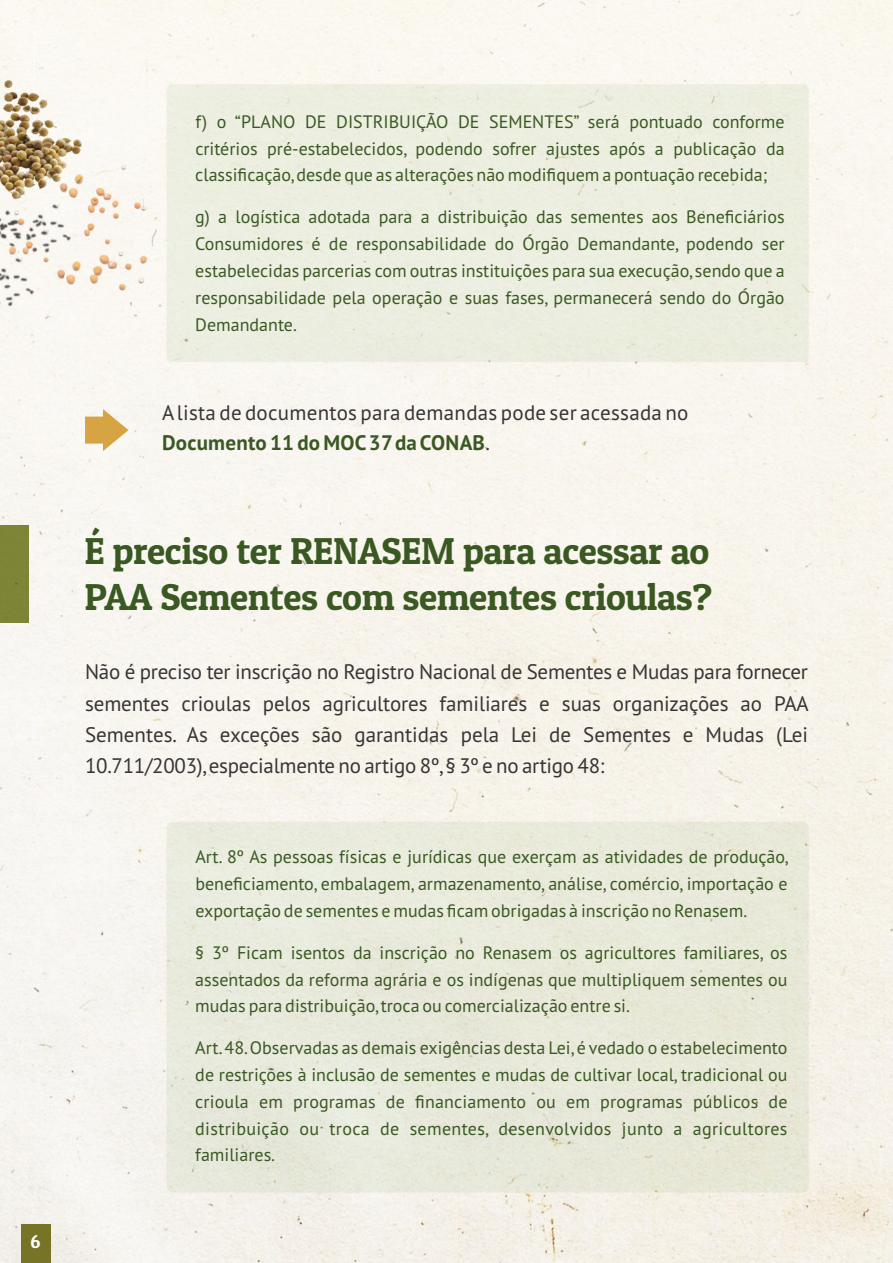
<style>
.page{position:relative;width:893px;height:1263px;background:#fff}
.page>*{position:absolute;margin:0;border:0;box-sizing:border-box;transform-origin:0 0}
.t1{font:37.5px/45.8px "Patua One";letter-spacing:-.01em;color:#3a5822}
.t2{font:21px/31.2px "PT Sans";color:#373435}
.t3{font:18.9px "Patua One";color:#fefefe}
.t4{font:18px/26.8px "PT Sans";color:#3a5822;text-align:justify}
.s1{font-weight:700;color:#3a5822}
</style>
<div class="page">
<img style="left:0;top:0;width:893px;height:1263px">
<div style="left:0;top:525px;width:29px;height:98px;background:#838a39"></div>
<div style="left:21px;top:1224px;width:30px;height:39px;background:#777327"></div>
<svg style="left:85px;top:409px;width:44px;height:42px"></svg>
<p class="t3" style="left:31px;top:1230px;width:11px">6</p>
<p class="t4" style="left:195px;top:110px;width:591px">f) o “PLANO DE DISTRIBUIÇÃO DE SEMENTES” será pontuado conforme critérios pré-estabelecidos, podendo sofrer ajustes após a publicação da classificação,desde que as alterações não modifiquem a pontuação recebida;</p>
<p class="t4" style="left:195px;top:205px;width:591px">g) a logística adotada para a distribuição das sementes aos Beneficiários Consumidores é de responsabilidade do Órgão Demandante, podendo ser estabelecidas parcerias com outras instituições para sua execução,sendo que a responsabilidade pela operação e suas fases, permanecerá sendo do Órgão Demandante.</p>
<p class="t2" style="left:162px;top:399px;width:528px;line-height:29.8px">Alista de documentos para demandas pode ser acessada no<br><span class="s1">Documento 11 do MOC37da CONAB</span>.</p>
<h1 class="t1" style="left:85px;top:528px;width:629px">É preciso ter RENASEM para acessar ao<br>PAA Sementes com sementes crioulas?</h1>
<p class="t2" style="left:85px;top:658px;width:725px;text-align:justify">Não é preciso ter inscrição no Registro Nacional de Sementes e Mudas para fornecer sementes crioulas pelos agricultores familiares e suas organizações ao PAA Sementes. As exceções são garantidas pela Lei de Sementes e Mudas (Lei 10.711/2003),especialmente no artigo 8º,§ 3º e no artigo 48:</p>
<p class="t4" style="left:195px;top:845px;width:595px">Art. 8º As pessoas físicas e jurídicas que exerçam as atividades de produção, beneficiamento, embalagem, armazenamento, análise, comércio, importação e exportação de sementes e mudas ficam obrigadas à inscrição no Renasem.</p>
<p class="t4" style="left:195px;top:940px;width:594px">§ 3º Ficam isentos da inscrição no Renasem os agricultores familiares, os assentados da reforma agrária e os indígenas que multipliquem sementes ou mudas para distribuição,troca ou comercialização entre si.</p>
<p class="t4" style="left:195px;top:1036px;width:594px">Art.48.Observadas as demais exigências desta Lei,é vedado o estabelecimento de restrições à inclusão de sementes e mudas de cultivar local, tradicional ou crioula em programas de financiamento ou em programas públicos de distribuição ou troca de sementes, desenvolvidos junto a agricultores familiares.</p>
</div>
